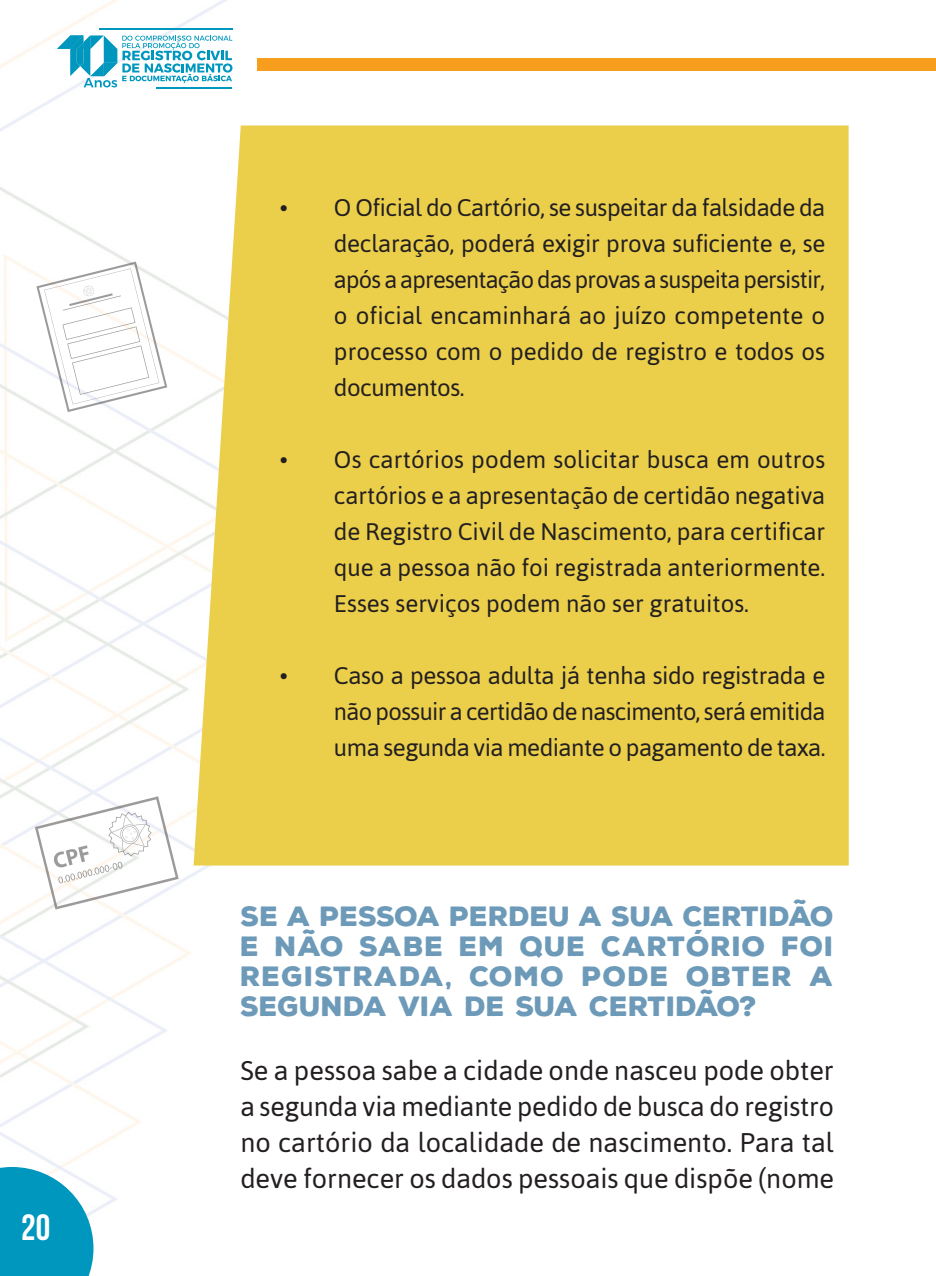
<style>
.page{position:relative;width:936px;height:1276px;background:#fff}
.page>*{position:absolute;margin:0;border:0;box-sizing:border-box;transform-origin:0 0}
.t1{font:36.6px "Bebas Neue";color:#fff}
.t2{font:27px/36px "Asap";color:#231f20;text-align:justify}
.t3{font:900 27px/30px "Nexa Rust Sans";color:#6d9ab8;text-align:justify}
.t4{font:24px/36px "Asap";color:#231f20;text-align:justify}
</style>
<div class="page">
<img style="left:0;top:0;width:341px;height:1256px">
<svg style="left:0;top:1167px;width:93px;height:109px;background:#23a5c6"></svg>
<div style="left:257px;top:58px;width:678px;height:13px;background:#f89e1e"></div>
<hr style="left:99px;top:28px;width:133px;height:1px;background:#0097be">
<hr style="left:156px;top:87px;width:76px;height:2px;background:#0097be">
<svg style="left:57px;top:35px;width:175px;height:52px"></svg>
<div style="left:193px;top:125px;width:655px;height:740px;background:#ebcf4b"></div>
<svg style="left:36px;top:261px;width:131px;height:151px"></svg>
<svg style="left:35px;top:796px;width:144px;height:113px"></svg>
<h1 class="t1" style="left:21px;top:1206px;width:30px">20</h1>
<p class="t4" style="left:334px;top:189px;width:493px;text-indent:-54px">• O Oficial do Cartório, se suspeitar da falsidade da declaração, poderá exigir prova suficiente e, se após a apresentação das provas a suspeita persistir, o oficial encaminhará ao juízo competente o processo com o pedido de registro e todos os documentos.</p>
<p class="t4" style="left:334px;top:441px;width:493px;text-indent:-54px">• Os cartórios podem solicitar busca em outros cartórios e a apresentação de certidão negativa de Registro Civil de Nascimento, para certificar que a pessoa não foi registrada anteriormente.<br>Esses serviços podem não ser gratuitos.</p>
<p class="t4" style="left:334px;top:657px;width:493px;text-indent:-54px">• Caso a pessoa adulta já tenha sido registrada e não possuir a certidão de nascimento, será emitida uma segunda via mediante o pagamento de taxa.</p>
<p class="t3" style="left:240px;top:901px;width:595px">SE A PESSOA PERDEU A SUA CERTIDÃO E NÃO SABE EM QUE CARTÓRIO FOI REGISTRADA, COMO PODE OBTER A SEGUNDA VIA DE SUA CERTIDÃO?</p>
<p class="t2" style="left:240px;top:1052px;width:595px">Se a pessoa sabe a cidade onde nasceu pode obter a segunda via mediante pedido de busca do registro no cartório da localidade de nascimento. Para tal deve fornecer os dados pessoais que dispõe (nome</p>
</div>
